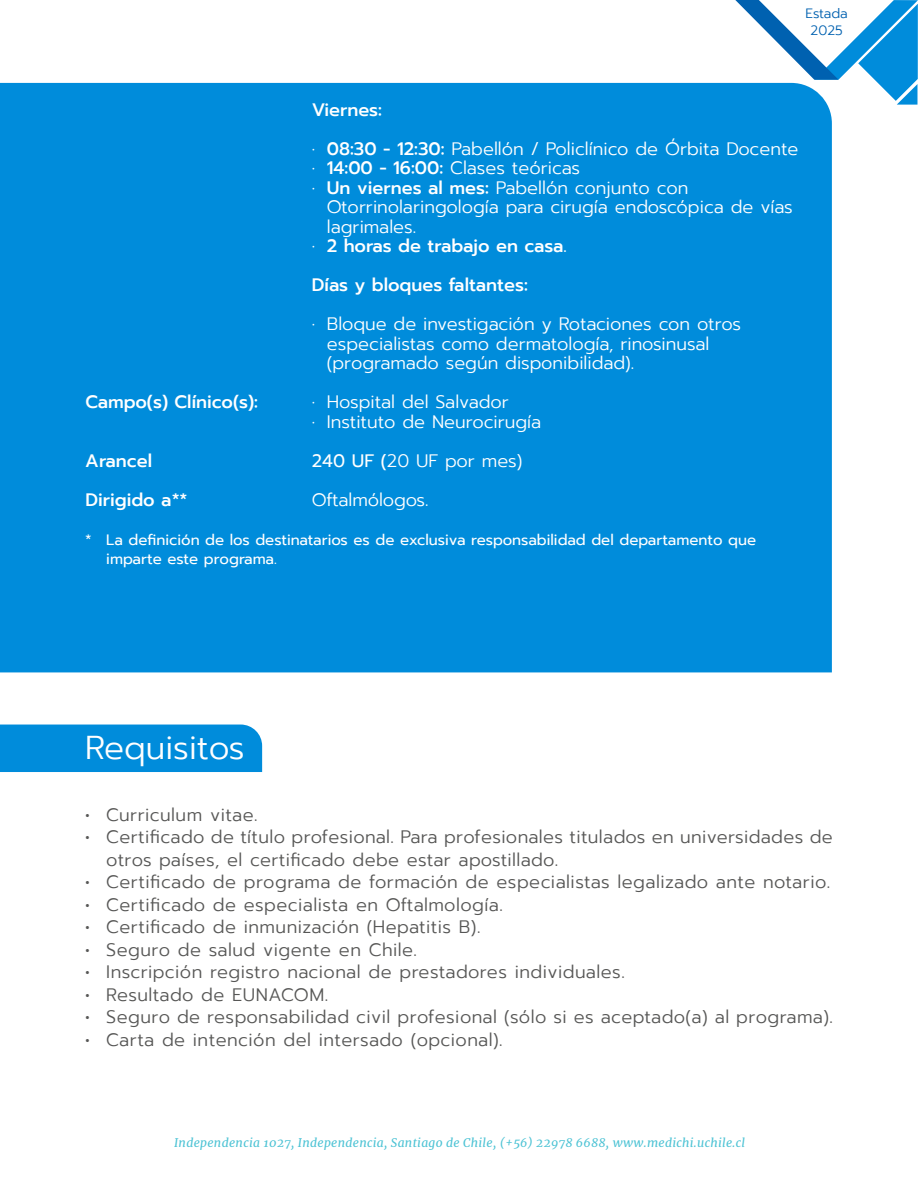
<style>
.page{position:relative;width:918px;height:1188px;background:#fff}
.page>*{position:absolute;margin:0;border:0;box-sizing:border-box;transform-origin:0 0}
.t1{font:300 33px "Prompt";color:#fff}
.t2{font:300 18px/22.5px "Prompt";letter-spacing:.025em;color:#575756}
.t3{font:300 18px/19.5px "Prompt";color:#fff}
.t4{font:500 18px "Prompt";color:#fff}
.t5{font:15px/19.5px "Prompt";color:#fff}
.t6{font:300 13.5px/16.2px "Prompt";letter-spacing:-.01em;color:#0061b0;text-align:center}
.t7{font:italic 12px "Merriweather";letter-spacing:.025em;color:#00a9c2}
.s1{font-weight:500}
.s2{font-weight:300}
.s3{font-weight:400}
</style>
<div class="page">
<svg style="left:735px;top:0;width:183px;height:105px"></svg>
<div style="left:0;top:83px;width:832px;height:589px;background:#008cdb"></div>
<div style="left:0;top:725px;width:262px;height:47px;background:#008cdb"></div>
<p class="t6" style="left:806px;top:6px;width:44px">Estada<br>2025</p>
<p class="t3" style="left:312px;top:90px;width:488px;line-height:39px"><span class="s1">Viernes:<br></span>· <span class="s1">08:30 - 12:30:</span> Pabellón / Policlínico de Órbita Docente</p>
<p class="t3" style="left:312px;top:158px;width:270px">· <span class="s1">14:00 - 16:00:</span> Clases teóricas</p>
<p class="t3" style="left:312px;top:178px;width:378px">· <span class="s1">Un viernes al mes:</span> Pabellón conjunto con</p>
<p class="t3" style="left:327px;top:197px;width:468px">Otorrinolaringología para cirugía endoscópica de vías</p>
<p class="t3" style="left:327px;top:217px;width:91px">lagrimales.</p>
<p class="t4" style="left:312px;top:233px;width:256px"><span class="s2">·</span> 2 horas de trabajo en casa.</p>
<p class="t4" style="left:312px;top:272px;width:218px">Días y bloques faltantes:</p>
<p class="t3" style="left:327px;top:314px;width:416px;text-indent:-15px">· Bloque de investigación y Rotaciones con otros especialistas como dermatología, rinosinusal (programado según disponibilidad).</p>
<p class="t4" style="left:85px;top:389px;width:174px">Campo(s) Clínico(s):</p>
<p class="t3" style="left:312px;top:392px;width:231px">· Hospital del Salvador<br>· Instituto de Neurocirugía</p>
<p class="t4" style="left:85px;top:448px;width:68px">Arancel</p>
<p class="t3" style="left:312px;top:451px;width:212px"><span class="s3">240 UF (</span>20 UF por mes)</p>
<p class="t4" style="left:85px;top:487px;width:104px">Dirigido a**</p>
<p class="t3" style="left:312px;top:490px;width:118px">Oftalmólogos.</p>
<p class="t5" style="left:106px;top:530px;width:651px;text-indent:-21px">* La definición de los destinatarios es de exclusiva responsabilidad del departamento que imparte este programa.</p>
<h1 class="t1" style="left:85px;top:725px;width:161px">Requisitos</h1>
<p class="t2" style="left:85px;top:803px;width:174px">• Curriculum vitae.</p>
<p class="t2" style="left:106px;top:826px;width:728px;text-indent:-21px">• Certificado de título profesional. Para profesionales titulados en universidades de otros países, el certificado debe estar apostillado.</p>
<p class="t2" style="left:85px;top:871px;width:747px">• Certificado de programa de formación de especialistas legalizado ante notario.</p>
<p class="t2" style="left:85px;top:893px;width:419px">• Certificado de especialista en Oftalmología.</p>
<p class="t2" style="left:85px;top:916px;width:397px">• Certificado de inmunización (Hepatitis B).</p>
<p class="t2" style="left:85px;top:938px;width:333px">• Seguro de salud vigente en Chile.</p>
<p class="t2" style="left:85px;top:961px;width:541px">• Inscripción registro nacional de prestadores individuales.</p>
<p class="t2" style="left:85px;top:983px;width:244px">• Resultado de EUNACOM.</p>
<p class="t2" style="left:85px;top:1006px;width:749px">• Seguro de responsabilidad civil profesional (sólo si es aceptado(a) al programa).</p>
<p class="t2" style="left:85px;top:1028px;width:419px">• Carta de intención del intersado (opcional).</p>
<p class="t7" style="left:174px;top:1134px;width:572px">Independencia 1027, Independencia, Santiago de Chile, (+56) 22978 6688, www.medichi.uchile.cl</p>
</div>
